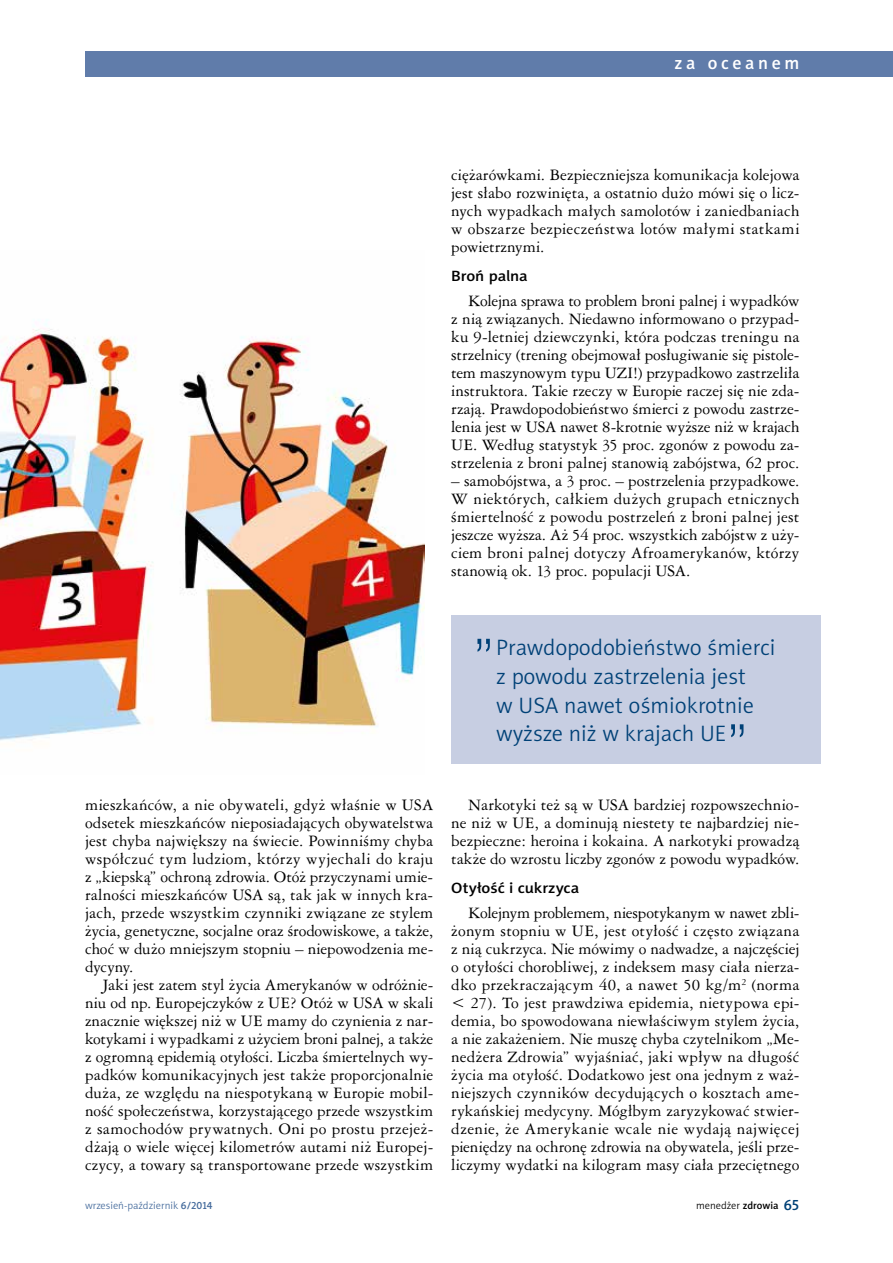
<style>
.page{position:relative;width:893px;height:1263px;background:#fff}
.page>*{position:absolute;margin:0;border:0;box-sizing:border-box;transform-origin:0 0}
.t1{font:52.5px "Swis 721 Lt PL";color:#004177}
.t2{font:22.5px/28.5px "Naomi Sans EFN Light";color:#004177}
.t3{font:18px "Naomi Sans EFN Medium";letter-spacing:.2em;color:#fff}
.t4{font:15px/18px "Ameri Garmnd PL";letter-spacing:.005em;color:#000;text-align:justify}
.t5{font:15px "Naomi Sans EFN Medium";letter-spacing:-.01em;color:#000;scale:1.1 1}
.t6{font:10.5px "Naomi Sans EFN Light";color:#456b9c}
.t7{font:10.5px "Naomi Sans EFN Light";color:#000}
.s1{font-family:"Naomi Sans EFN Medium"}
.s2{font-family:"Naomi Sans EFN Medium";font-size:15px;color:#004177}
</style>
<div class="page">
<div style="left:85px;top:51px;width:808px;height:26px;background:#607caa"></div>
<img style="left:0;top:320px;width:424px;height:421px">
<div style="left:451px;top:615px;width:370px;height:149px;background:#c7cee2"></div>
<p class="t3" style="left:674px;top:52px;width:126px">za oceanem</p>
<p class="t4" style="left:451px;top:165px;width:350px">ciężarówkami. Bezpieczniejsza komunikacja kolejowa jest słabo rozwinięta, a ostatnio dużo mówi się o licz&shy;nych wypadkach małych samolotów i zaniedbaniach w obszarze bezpieczeństwa lotów małymi statkami powietrznymi.</p>
<p class="t5" style="left:451px;top:267px;width:71px">Broń palna</p>
<p class="t4" style="left:451px;top:291px;width:350px;text-indent:17px">Kolejna sprawa to problem broni palnej i wypadków z nią związanych. Niedawno informowano o przypad&shy;ku 9-letniej dziewczynki, która podczas treningu na strzelnicy (trening obejmował posługiwanie się pistole&shy;tem maszynowym typu UZI!) przypadkowo zastrzeliła instruktora. Takie rzeczy w Europie raczej się nie zda&shy;rzają. Prawdopodobieństwo śmierci z powodu zastrze&shy;lenia jest w USA nawet 8-krotnie wyższe niż w krajach UE. Według statystyk 35 proc. zgonów z powodu za&shy;strzelenia z broni palnej stanowią zabójstwa, 62 proc.</p>
<p class="t4" style="left:451px;top:471px;width:350px">– samobójstwa, a 3 proc. – postrzelenia przypadkowe.<br>W niektórych, całkiem dużych grupach etnicznych śmiertelność z powodu postrzeleń z broni palnej jest jeszcze wyższa. Aż 54 proc. wszystkich zabójstw z uży&shy;ciem broni palnej dotyczy Afroamerykanów, którzy stanowią ok. 13 proc. populacji USA.</p>
<h1 class="t1" style="left:472px;top:625px;width:24px">”</h1>
<h2 class="t2" style="left:496px;top:634px;width:281px">Prawdopodobieństwo śmierci z powodu zastrzelenia jest<br>w USA nawet ośmiokrotnie wyższe niż w krajach UE</h2>
<h1 class="t1" style="left:726px;top:710px;width:24px">”</h1>
<p class="t4" style="left:85px;top:795px;width:350px">mieszkańców, a nie obywateli, gdyż właśnie w USA odsetek mieszkańców nieposiadających obywatelstwa jest chyba największy na świecie. Powinniśmy chyba współczuć tym ludziom, którzy wyjechali do kraju z „kiepską” ochroną zdrowia. Otóż przyczynami umie&shy;ralności mieszkańców USA są, tak jak w innych kra&shy;jach, przede wszystkim czynniki związane ze stylem życia, genetyczne, socjalne oraz środowiskowe, a także, choć w dużo mniejszym stopniu – niepowodzenia me&shy;dycyny.</p>
<p class="t4" style="left:85px;top:975px;width:350px;text-indent:17px">Jaki jest zatem styl życia Amerykanów w odróżnie&shy;niu od np. Europejczyków z UE? Otóż w USA w skali znacznie większej niż w UE mamy do czynienia z nar&shy;kotykami i wypadkami z użyciem broni palnej, a także z ogromną epidemią otyłości. Liczba śmiertelnych wy&shy;padków komunikacyjnych jest także proporcjonalnie duża, ze względu na niespotykaną w Europie mobil&shy;ność społeczeństwa, korzystającego przede wszystkim z samochodów prywatnych. Oni po prostu przejeż&shy;dżają o wiele więcej kilometrów autami niż Europej&shy;czycy, a towary są transportowane przede wszystkim</p>
<p class="t4" style="left:451px;top:795px;width:350px;text-indent:17px">Narkotyki też są w USA bardziej rozpowszechnio&shy;ne niż w UE, a dominują niestety te najbardziej nie&shy;bezpieczne: heroina i kokaina. A narkotyki prowadzą także do wzrostu liczby zgonów z powodu wypadków.</p>
<p class="t5" style="left:451px;top:879px;width:118px">Otyłość i cukrzyca</p>
<p class="t4" style="left:451px;top:903px;width:350px;text-indent:17px">Kolejnym problemem, niespotykanym w nawet zbli&shy;żonym stopniu w UE, jest otyłość i często związana z nią cukrzyca. Nie mówimy o nadwadze, a najczęściej o otyłości chorobliwej, z indeksem masy ciała nierza&shy;dko przekraczającym 40, a nawet 50 kg/m<sup>2</sup> (norma &lt; 27). To jest prawdziwa epidemia, nietypowa epi&shy;demia, bo spowodowana niewłaściwym stylem życia, a nie zakażeniem. Nie muszę chyba czytelnikom „Me&shy;nedżera Zdrowia” wyjaśniać, jaki wpływ na długość życia ma otyłość. Dodatkowo jest ona jednym z waż&shy;niejszych czynników decydujących o kosztach ame&shy;rykańskiej medycyny. Mógłbym zaryzykować stwier&shy;dzenie, że Amerykanie wcale nie wydają najwięcej pieniędzy na ochronę zdrowia na obywatela, jeśli prze&shy;liczymy wydatki na kilogram masy ciała przeciętnego</p>
<p class="t6" style="left:85px;top:1199px;width:129px">wrzesień-październik <span class="s1">6/2014</span></p>
<p class="t7" style="left:696px;top:1199px;width:105px">menedżer <span class="s1">zdrowia</span> <span class="s2">65</span></p>
</div>
